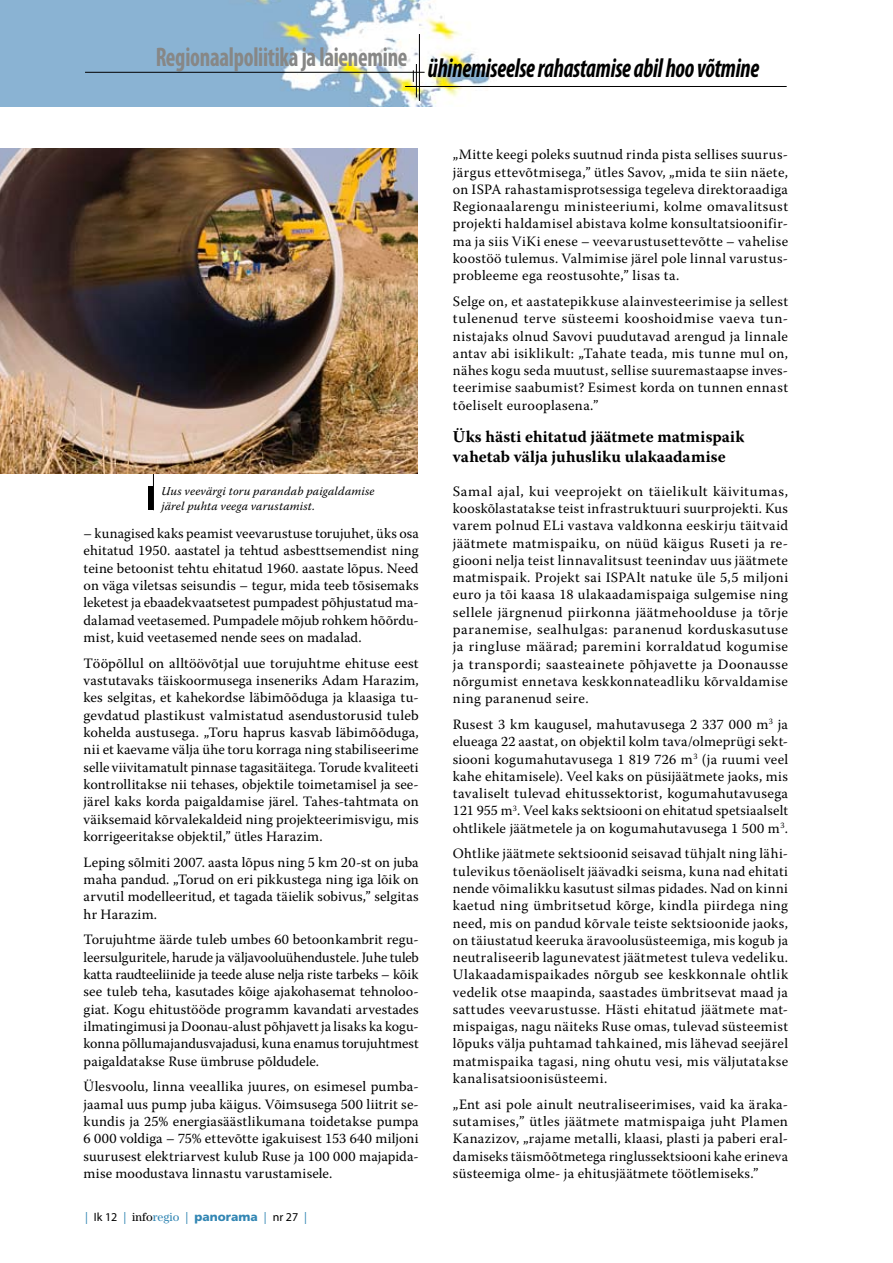
<style>
.page{position:relative;width:893px;height:1263px;background:#fff}
.page>*{position:absolute;margin:0;border:0;box-sizing:border-box;transform-origin:0 0}
.t1{font:italic 700 condensed 27px "Myriad Pro";letter-spacing:-.01em;color:#000;scale:.85 1}
.t2{font:700 16.5px/19.5px "Warnock Pro";letter-spacing:.005em;color:#000}
.t3{font:14.25px/17.2px "Warnock Pro";letter-spacing:.015em;color:#000;text-align:justify}
.t4{font:italic 12px/15px "Warnock Pro";letter-spacing:.01em;color:#000}
.t5{font:12px "Myriad Pro";color:#000}
.s1{color:#3286b3}
.s2{font-family:"Century Std"}
.s3{font-family:"Century Std";color:#3286b3}
.s4{font-family:"Frutiger LT Std";font-weight:900;color:#3286b3}
</style>
<div class="page">
<img style="left:0;top:0;width:490px;height:106px">
<hr style="left:405px;top:86px;width:382px;height:1px;background:#000">
<hr style="left:85px;top:72px;width:340px;height:1px;background:#000">
<hr style="left:419px;top:34px;width:1px;height:67px;background:#000">
<hr style="left:416px;top:64px;width:1px;height:33px;background:#000">
<hr style="left:149px;top:486px;width:4px;height:24px;background:#000">
<hr style="left:153px;top:473px;width:1px;height:37px;background:#000">
<img style="left:0;top:149px;width:418px;height:325px">
<h1 class="t1" style="left:156px;top:51px;width:711px"><sup>Regionaalpoliitika</sup> <sup>ja</sup> <sup>laienemine</sup> ühinemiseelse rahastamise abil hoo võtmine</h1>
<p class="t4" style="left:162px;top:483px;width:215px">Uus veevärgi toru parandab paigaldamise järel puhta veega varustamist.</p>
<p class="t3" style="left:84px;top:525px;width:337px">– kunagised kaks peamist veevarustuse torujuhet, üks osa ehitatud 1950. aastatel ja tehtud asbesttsemendist ning teine betoonist tehtu ehitatud 1960. aastate lõpus. Need on väga viletsas seisundis – tegur, mida teeb tõsisemaks leketest ja ebaadekvaatsetest pumpadest põhjustatud ma&shy;dalamad veetasemed. Pumpadele mõjub rohkem hõõrdu&shy;mist, kuid veetasemed nende sees on madalad.</p>
<p class="t3" style="left:84px;top:654px;width:337px">Tööpõllul on alltöövõtjal uue torujuhtme ehituse eest vastutavaks täiskoormusega inseneriks Adam Harazim, kes selgitas, et kahekordse läbimõõduga ja klaasiga tu&shy;gevdatud plastikust valmistatud asendustorusid tuleb kohelda austusega. „Toru haprus kasvab läbimõõduga, nii et kaevame välja ühe toru korraga ning stabiliseerime selle viivitamatult pinnase tagasitäitega. Torude kvaliteeti kontrollitakse nii tehases, objektile toimetamisel ja see&shy;järel kaks korda paigaldamise järel. Tahes-tahtmata on väiksemaid kõrvalekaldeid ning projekteerimisvigu, mis korrigeeritakse objektil,” ütles Harazim.</p>
<p class="t3" style="left:84px;top:853px;width:337px">Leping sõlmiti 2007. aasta lõpus ning 5 km 20-st on juba maha pandud. „Torud on eri pikkustega ning iga lõik on arvutil modelleeritud, et tagada täielik sobivus,” selgitas hr Harazim.</p>
<p class="t3" style="left:84px;top:931px;width:337px">Torujuhtme äärde tuleb umbes 60 betoonkambrit regu&shy;leersulguritele, harude ja väljavooluühendustele. Juhe tuleb katta raudteeliinide ja teede aluse nelja riste tarbeks – kõik see tuleb teha, kasutades kõige ajakohasemat tehnoloo&shy;giat. Kogu ehitustööde programm kavandati arvestades ilmatingimusi ja Doonau-alust põhjavett ja lisaks ka kogu&shy;konna põllumajandusvajadusi, kuna enamus torujuhtmest paigaldatakse Ruse ümbruse põldudele.</p>
<p class="t3" style="left:84px;top:1078px;width:337px">Ülesvoolu, linna veeallika juures, on esimesel pumba&shy;jaamal uus pump juba käigus. Võimsusega 500 liitrit se&shy;kundis ja 25% energiasäästlikumana toidetakse pumpa 6 000 voldiga – 75% ettevõtte igakuisest 153 640 miljoni suurusest elektriarvest kulub Ruse ja 100 000 majapida&shy;mise moodustava linnastu varustamisele.</p>
<p class="t5" style="left:85px;top:1209px;width:223px"><span class="s1">|</span> Ik 12 <span class="s1">|</span> <span class="s2">info</span><span class="s3">regio</span> <span class="s1">|</span> <span class="s4">panorama</span> <span class="s1">|</span> nr 27 <span class="s1">|</span></p>
<p class="t3" style="left:453px;top:146px;width:337px">„Mitte keegi poleks suutnud rinda pista sellises suurus&shy;järgus ettevõtmisega,” ütles Savov, „mida te siin näete, on ISPA rahastamisprotsessiga tegeleva direktoraadiga Regionaalarengu ministeeriumi, kolme omavalitsust projekti haldamisel abistava kolme konsultatsioonifir&shy;ma ja siis ViKi enese – veevarustusettevõtte – vahelise koostöö tulemus. Valmimise järel pole linnal varustus&shy;probleeme ega reostusohte,” lisas ta.</p>
<p class="t3" style="left:453px;top:292px;width:337px">Selge on, et aastatepikkuse alainvesteerimise ja sellest tulenenud terve süsteemi kooshoidmise vaeva tun&shy;nistajaks olnud Savovi puudutavad arengud ja linnale antav abi isiklikult: „Tahate teada, mis tunne mul on, nähes kogu seda muutust, sellise suuremastaapse inves&shy;teerimise saabumist? Esimest korda on tunnen ennast tõeliselt eurooplasena.”</p>
<p class="t2" style="left:453px;top:427px;width:293px">Üks hästi ehitatud jäätmete matmispaik vahetab välja juhusliku ulakaadamise</p>
<p class="t3" style="left:453px;top:482px;width:337px">Samal ajal, kui veeprojekt on täielikult käivitumas, kooskõlastatakse teist infrastruktuuri suurprojekti. Kus varem polnud ELi vastava valdkonna eeskirju täitvaid jäätmete matmispaiku, on nüüd käigus Ruseti ja re&shy;giooni nelja teist linnavalitsust teenindav uus jäätmete matmispaik. Projekt sai ISPAlt natuke üle 5,5 miljoni euro ja tõi kaasa 18 ulakaadamispaiga sulgemise ning sellele järgnenud piirkonna jäätmehoolduse ja tõrje paranemise, sealhulgas: paranenud korduskasutuse ja ringluse määrad; paremini korraldatud kogumise ja transpordi; saasteainete põhjavette ja Doonausse nõrgumist ennetava keskkonnateadliku kõrvaldamise ning paranenud seire.</p>
<p class="t3" style="left:453px;top:715px;width:337px">Rusest 3 km kaugusel, mahutavusega 2 337 000 m<sup>3</sup> ja elueaga 22 aastat, on objektil kolm tava/olmeprügi sekt&shy;siooni kogumahutavusega 1 819 726 m<sup>3</sup> (ja ruumi veel kahe ehitamisele). Veel kaks on püsijäätmete jaoks, mis tavaliselt tulevad ehitussektorist, kogumahutavusega 121 955 m<sup>3</sup>. Veel kaks sektsiooni on ehitatud spetsiaalselt ohtlikele jäätmetele ja on kogumahutavusega 1 500 m<sup>3</sup>.</p>
<p class="t3" style="left:453px;top:845px;width:337px">Ohtlike jäätmete sektsioonid seisavad tühjalt ning lähi&shy;tulevikus tõenäoliselt jäävadki seisma, kuna nad ehitati nende võimalikku kasutust silmas pidades. Nad on kinni kaetud ning ümbritsetud kõrge, kindla piirdega ning need, mis on pandud kõrvale teiste sektsioonide jaoks, on täiustatud keeruka äravoolusüsteemiga, mis kogub ja neutraliseerib lagunevatest jäätmetest tuleva vedeliku.<br>Ulakaadamispaikades nõrgub see keskkonnale ohtlik vedelik otse maapinda, saastades ümbritsevat maad ja sattudes veevarustusse. Hästi ehitatud jäätmete mat&shy;mispaigas, nagu näiteks Ruse omas, tulevad süsteemist lõpuks välja puhtamad tahkained, mis lähevad seejärel matmispaika tagasi, ning ohutu vesi, mis väljutatakse kanalisatsioonisüsteemi.</p>
<p class="t3" style="left:453px;top:1095px;width:337px">„Ent asi pole ainult neutraliseerimises, vaid ka äraka&shy;sutamises,” ütles jäätmete matmispaiga juht Plamen Kanazizov, „rajame metalli, klaasi, plasti ja paberi eral&shy;damiseks täismõõtmetega ringlussektsiooni kahe erineva süsteemiga olme- ja ehitusjäätmete töötlemiseks.”</p>
</div>
